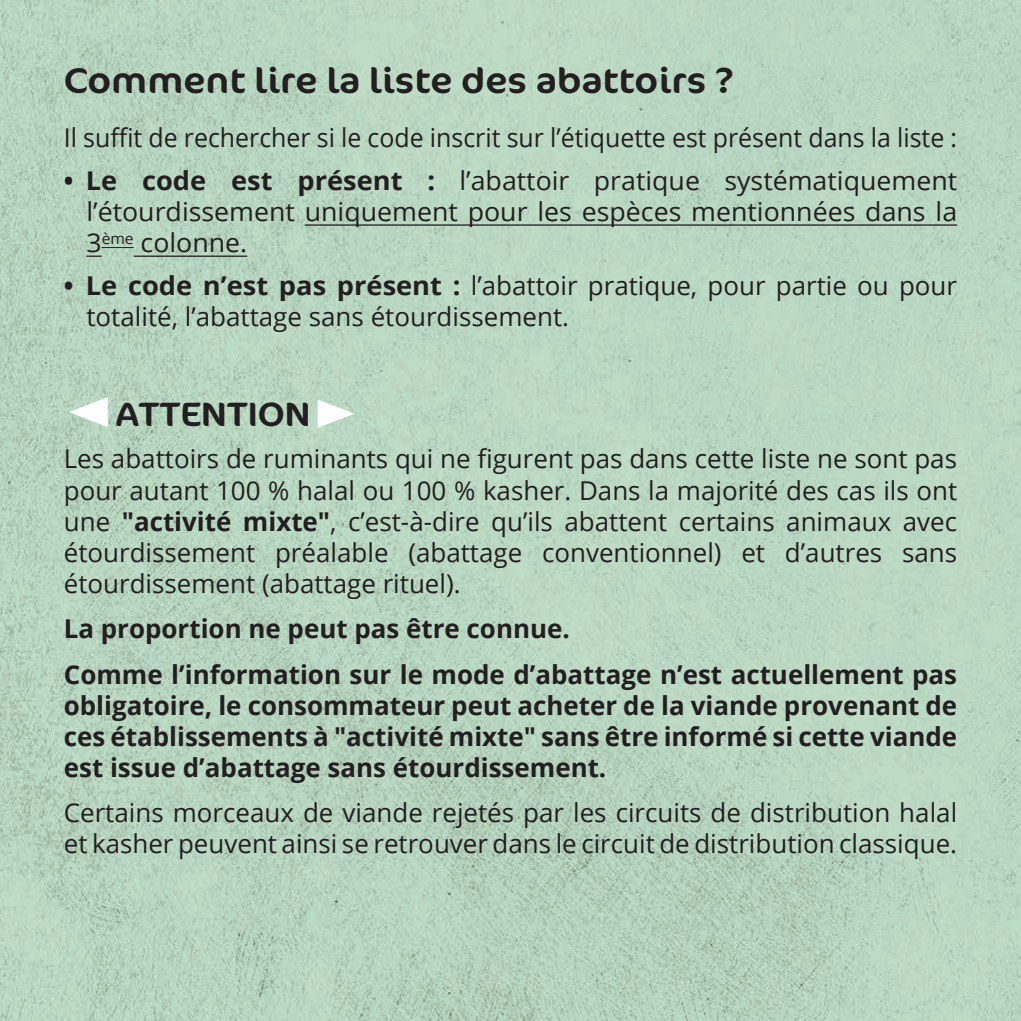
<style>
.page{position:relative;width:1021px;height:1021px;background:#fff}
.page>*{position:absolute;margin:0;border:0;box-sizing:border-box;transform-origin:0 0}
.t1{font:36px "Cocon";color:#231f20;scale:1.1 1}
.t2{font:33.9px "Cocon";color:#231f20;scale:1.1 1}
.t3{font:25.8px/31.2px "Open Sans";color:#231f20;text-align:justify}
.t4{font:700 25.8px/31.2px "Open Sans";color:#231f20}
.t5{font:25.8px "Open Sans";color:#231f20;scale:.96 1}
.s1{font-weight:700}
.s2{color:#fff}
</style>
<div class="page">
<img style="left:0;top:0;width:1020px;height:1020px">
<hr style="left:305px;top:224px;width:652px;height:2px;background:#231f20">
<svg style="left:86px;top:255px;width:16px;height:2px"></svg>
<hr style="left:102px;top:247px;width:32px;height:1px;background:#231f20">
<hr style="left:134px;top:255px;width:113px;height:2px;background:#231f20">
<svg style="left:69px;top:396px;width:39px;height:31px"></svg>
<h1 class="t1" style="left:64px;top:60px;width:610px">Comment lire la liste des abattoirs ?</h1>
<p class="t5" style="left:64px;top:120px;width:932px">Il suffit de rechercher si le code inscrit sur l’étiquette est présent dans la liste :</p>
<p class="t3" style="left:86px;top:164px;width:872px;text-indent:-23px"><span class="s1">• Le code est présent :</span> l’abattoir pratique systématiquement l’étourdissement uniquement pour les espèces mentionnées dans la 3<sup>ème</sup> colonne.</p>
<p class="t3" style="left:86px;top:269px;width:872px;text-indent:-23px"><span class="s1">• Le code n’est pas présent :</span> l’abattoir pratique, pour partie ou pour totalité, l’abattage sans étourdissement.</p>
<h2 class="t2" style="left:116px;top:394px;width:222px">ATTENTION<span class="s2">◆</span></h2>
<p class="t3" style="left:64px;top:443px;width:894px">Les abattoirs de ruminants qui ne figurent pas dans cette liste ne sont pas pour autant 100 % halal ou 100 % kasher. Dans la majorité des cas ils ont une <span class="s1">"activité mixte"</span>, c’est-à-dire qu’ils abattent certains animaux avec étourdissement préalable (abattage conventionnel) et d’autres sans étourdissement (abattage rituel).</p>
<p class="t4" style="left:64px;top:605px;width:894px;line-height:45.3px">La proportion ne peut pas être connue.<br>Comme l’information sur le mode d’abattage n’est actuellement pas</p>
<p class="t4" style="left:64px;top:689px;width:894px;text-align:justify">obligatoire, le consommateur peut acheter de la viande provenant de ces établissements à "activité mixte" sans être informé si cette viande est issue d’abattage sans étourdissement.</p>
<p class="t3" style="left:64px;top:796px;width:894px">Certains morceaux de viande rejetés par les circuits de distribution halal et kasher peuvent ainsi se retrouver dans le circuit de distribution classique.</p>
</div>
